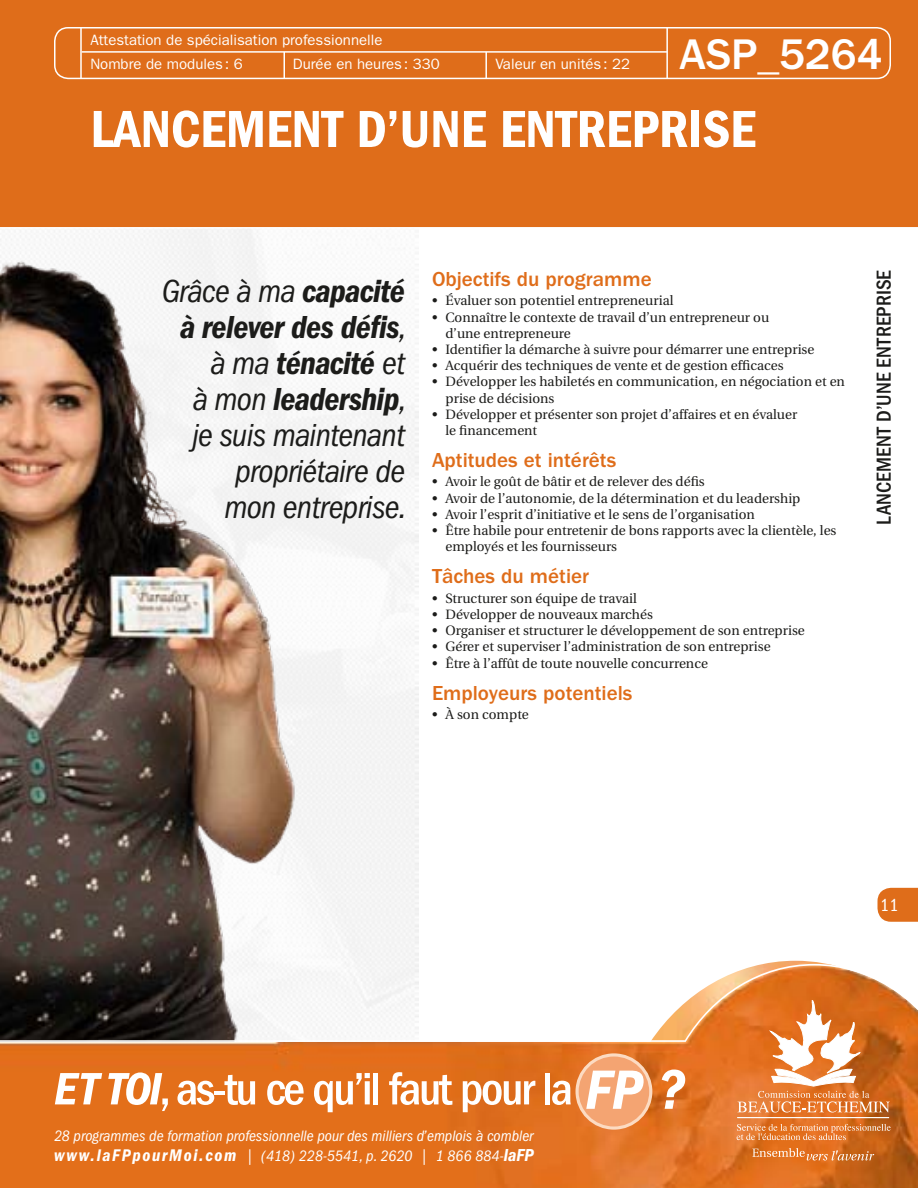
<style>
.page{position:relative;width:918px;height:1188px;background:#fff}
.page>*{position:absolute;margin:0;border:0;box-sizing:border-box;transform-origin:0 0}
.t1{font:600 condensed 54px "Franklin Gothic";letter-spacing:-.005em;color:#fff}
.t2{font:500 44.4px "Franklin Gothic";color:#fff}
.t3{font:italic condensed 33px/36px "Franklin Gothic";letter-spacing:-.02em;color:#1c1c1a;text-align:right}
.t4{font:500 21px "Franklin Gothic";color:#df6d1a}
.t5{font:500 condensed 21px "Franklin Gothic";color:#1c1c1a}
.t6{font:condensed 18px "Franklin Gothic";color:#fff}
.t7{font:italic condensed 15.6px/19.5px "Franklin Gothic";color:#fff}
.t8{font:15px/24px "Franklin Gothic";color:#fff}
.t9{font:13.5px/16.2px "Utopia";color:#1c1c1a}
.s1{font-weight:600}
.s2{font-weight:600;font-size:17.4px}
.s3{font-weight:600;font-size:18px}
</style>
<div class="page">
<img style="left:0;top:229px;width:315px;height:732px">
<div style="left:0;top:0;width:918px;height:229px;background:#df6d1a"></div>
<div style="left:54px;top:27px;width:837px;height:52px;border:2px solid #fff;border-radius:14px"></div>
<hr style="left:80px;top:28px;width:2px;height:50px;background:#fff">
<svg style="left:284px;top:53px;width:1px;height:25px"></svg>
<svg style="left:486px;top:53px;width:1px;height:25px"></svg>
<hr style="left:82px;top:51px;width:585px;height:2px;background:#fff">
<hr style="left:666px;top:28px;width:2px;height:50px;background:#fff">
<svg style="left:0;top:964px;width:918px;height:224px;fill:#e36f1c"></svg>
<svg style="left:737px;top:1124px;width:154px;height:16px;background:#e08646"></svg>
<svg style="left:737px;top:1000px;width:153px;height:113px"></svg>
<hr style="left:737px;top:1117px;width:152px;height:1px;background:#fff">
<svg style="left:752px;top:1148px;width:122px;height:12px"></svg>
<svg style="left:55px;top:1073px;width:47px;height:31px"></svg>
<svg style="left:108px;top:1073px;width:60px;height:38px"></svg>
<svg style="left:177px;top:1081px;width:37px;height:24px"></svg>
<hr style="left:215px;top:1091px;width:10px;height:4px;background:#fff">
<svg style="left:224px;top:1075px;width:31px;height:30px"></svg>
<svg style="left:267px;top:1081px;width:37px;height:24px"></svg>
<svg style="left:314px;top:1073px;width:56px;height:39px"></svg>
<div style="left:373px;top:1073px;width:5px;height:31px;background:#fff"></div>
<svg style="left:389px;top:1072px;width:63px;height:33px"></svg>
<svg style="left:463px;top:1081px;width:72px;height:31px"></svg>
<div style="left:545px;top:1073px;width:5px;height:31px;background:#fff"></div>
<svg style="left:552px;top:1053px;width:100px;height:77px"></svg>
<svg style="left:662px;top:1070px;width:23px;height:39px"></svg>
<svg style="left:878px;top:888px;width:40px;height:34px"></svg>
<p class="t8" style="left:90px;top:28px;width:294px">Attestation de spécialisation professionnelle<br>Nombre de modules: 6</p>
<p class="t8" style="left:293px;top:52px;width:149px">Durée en heures: 330</p>
<p class="t8" style="left:495px;top:52px;width:136px">Valeur en unités: 22</p>
<h2 class="t2" style="left:680px;top:29px;width:204px">ASP_5264</h2>
<h1 class="t1" style="left:90px;top:98px;width:667px">LANCEMENT D’UNE ENTREPRISE</h1>
<h3 class="t3" style="left:162px;top:273px;width:246px">Grâce à ma <span class="s1">capacité à relever des défis</span>, à ma <span class="s1">ténacité</span> et<br>à mon <span class="s1">leadership</span>,<br>je suis maintenant propriétaire de<br>mon entreprise.</h3>
<h3 class="t4" style="left:432px;top:267px;width:221px">Objectifs du programme</h3>
<p class="t9" style="left:432px;top:293px;width:243px">• Évaluer son potentiel entrepreneurial</p>
<p class="t9" style="left:446px;top:309px;width:325px;text-indent:-14px">• Connaître le contexte de travail d’un entrepreneur ou d’une entrepreneure</p>
<p class="t9" style="left:432px;top:342px;width:384px">• Identifier la démarche à suivre pour démarrer une entreprise</p>
<p class="t9" style="left:432px;top:358px;width:353px">• Acquérir des techniques de vente et de gestion efficaces</p>
<p class="t9" style="left:446px;top:374px;width:401px;text-indent:-14px">• Développer les habiletés en communication, en négociation et en prise de décisions</p>
<p class="t9" style="left:446px;top:406px;width:353px;text-indent:-14px">• Développer et présenter son projet d’affaires et en évaluer le financement</p>
<h3 class="t4" style="left:432px;top:448px;width:186px">Aptitudes et intérêts</h3>
<p class="t9" style="left:432px;top:474px;width:274px">• Avoir le goût de bâtir et de relever des défis</p>
<p class="t9" style="left:432px;top:490px;width:370px">• Avoir de l’autonomie, de la détermination et du leadership</p>
<p class="t9" style="left:432px;top:506px;width:324px">• Avoir l’esprit d’initiative et le sens de l’organisation</p>
<p class="t9" style="left:446px;top:523px;width:393px;text-indent:-14px">• Être habile pour entretenir de bons rapports avec la clientèle, les employés et les fournisseurs</p>
<h3 class="t4" style="left:432px;top:564px;width:159px">Tâches du métier</h3>
<p class="t9" style="left:432px;top:590px;width:207px">• Structurer son équipe de travail</p>
<p class="t9" style="left:432px;top:607px;width:222px">• Développer de nouveaux marchés</p>
<p class="t9" style="left:432px;top:623px;width:374px">• Organiser et structurer le développement de son entreprise</p>
<p class="t9" style="left:432px;top:639px;width:340px">• Gérer et superviser l’administration de son entreprise</p>
<p class="t9" style="left:432px;top:655px;width:277px">• Être à l’affût de toute nouvelle concurrence</p>
<h3 class="t4" style="left:432px;top:681px;width:202px">Employeurs potentiels</h3>
<p class="t9" style="left:432px;top:707px;width:98px">• À son compte</p>
<h3 class="t5" style="left:872px;top:525px;width:255px;rotate:-90deg">Lancementd’une entreprise</h3>
<h3 class="t6" style="left:880px;top:894px;width:20px">11</h3>
<p class="t7" style="left:54px;top:1127px;width:481px">28 programmes de formation professionnelle pour des milliers d’emplois à combler <span class="s2">www.laFPpourMoi.com</span> | (418) 228-5541, p. 2620 | 1 866 884-<span class="s3">laFP</span></p>
</div>
